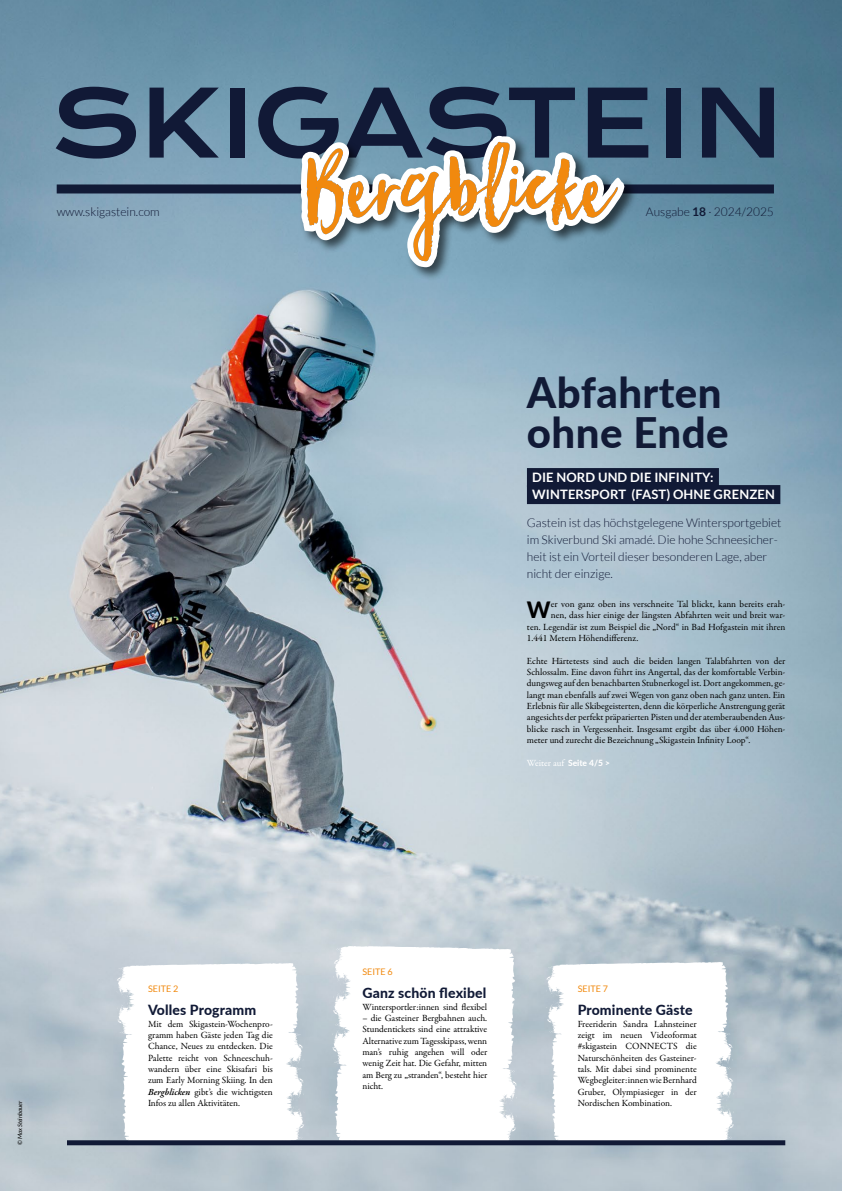
<style>
.page{position:relative;width:842px;height:1191px;background:#fff}
.page>*{position:absolute;margin:0;border:0;box-sizing:border-box;transform-origin:0 0}
._01_Headline_BIG{font:800 42px/39.7px "Lato";letter-spacing:.01em;color:#111a36}
._04_Copy{font:800 22.5px "Lato";color:#000}
._03_Teaser{font:800 14px "Lato";letter-spacing:.01em;color:#111a36}
._02_Headline_SMALL{font:700 13px/17px "Lato";letter-spacing:.01em;color:#fff}
._03_Subline{font:300 12px/17px "Lato";color:#111a36}
._04_Copy-2{font:9.5px/11.3px "Garamond Premr Pro";color:#000;text-align:justify}
._04_Copy-3{font:9.5px "Garamond Premr Pro";letter-spacing:-.005em;color:#fff}
._04_Copy_Zwischentit{font:9px "Lato";color:#f1890e}
._05_Fotocredit{font:italic 6px "Lato";color:#000}
.s1{font-weight:700}
.s2{font-family:"Lato";font-weight:800;font-size:8.5px}
.s3{font-weight:600;font-style:italic}
</style>
<div class="page">
<img style="left:0;top:0;width:842px;height:1191px">
<svg style="left:331px;top:946px;width:187px;height:194px"></svg>
<svg style="left:115px;top:963px;width:191px;height:177px"></svg>
<svg style="left:545px;top:962px;width:190px;height:178px"></svg>
<div style="left:527px;top:468px;width:192px;height:19px;background:#111a36"></div>
<div style="left:527px;top:485px;width:253px;height:19px;background:#111a36"></div>
<div style="left:67px;top:1140px;width:718px;height:5px;background:#111a36"></div>
<div style="left:57px;top:184px;width:717px;height:9px;background:#111a36"></div>
<svg style="left:702px;top:88px;width:72px;height:70px;background:#2e4660"></svg>
<div style="left:666px;top:88px;width:14px;height:70px;background:#111936"></div>
<div style="left:230px;top:88px;width:14px;height:70px;background:#111936"></div>
<svg style="left:150px;top:88px;width:69px;height:70px;background:#455d76"></svg>
<svg style="left:56px;top:87px;width:80px;height:72px;background:#405770"></svg>
<div style="left:299px;top:134px;width:339px;height:147px;background:#000;opacity:.6"></div>
<svg style="left:258px;top:87px;width:390px;height:174px;background:#4d6a83"></svg>
<svg style="left:301px;top:136px;width:323px;height:131px"></svg>
<p class="_03_Subline" style="left:57px;top:203px;width:105px">www.skigastein.com</p>
<p class="_03_Subline" style="left:646px;top:203px;width:129px">Ausgabe <span class="s1">18</span> · 2024/2025</p>
<p class="_01_Headline_BIG" style="left:527px;top:371px;width:203px">Abfahrten ohne Ende</p>
<p class="_02_Headline_SMALL" style="left:532px;top:468px;width:244px">DIE NORD UND DIE INFINITY:<br>WINTERSPORT (FAST) OHNE GRENZEN</p>
<p class="_03_Subline" style="left:527px;top:514px;width:256px">Gastein ist das höchstgelegene Wintersportgebiet im Skiverbund Ski amadé. Die hohe Schneesicher&shy;heit ist ein Vorteil dieser besonderen Lage, aber nicht der einzige.</p>
<p class="_04_Copy" style="left:527px;top:593px;width:25px">W</p>
<p class="_04_Copy-2" style="left:551px;top:598px;width:236px">er von ganz oben ins verschneite Tal blickt, kann bereits erah-</p>
<p class="_04_Copy-2" style="left:551px;top:610px;width:236px">nen, dass hier einige der längsten Abfahrten weit und breit war-</p>
<p class="_04_Copy-2" style="left:527px;top:621px;width:260px">ten. Legendär ist zum Beispiel die „Nord“ in Bad Hofgastein mit ihren</p>
<p class="_04_Copy-2" style="left:527px;top:632px;width:113px">1.441 Metern Höhendifferenz.</p>
<p class="_04_Copy-2" style="left:527px;top:655px;width:260px">Echte Härtetests sind auch die beiden langen Talabfahrten von der Schlossalm. Eine davon führt ins Angertal, das der komfortable Verbin&shy;dungsweg auf den benachbarten Stubnerkogel ist. Dort angekommen, ge&shy;langt man ebenfalls auf zwei Wegen von ganz oben nach ganz unten. Ein Erlebnis für alle Skibegeisterten, denn die körperliche Anstrengung gerät angesichts der perfekt präparierten Pisten und der atemberaubenden Aus&shy;blicke rasch in Vergessenheit. Insgesamt ergibt das über 4.000 Höhen&shy;meter und zurecht die Bezeichnung „Skigastein Infinity Loop“.</p>
<p class="_04_Copy-3" style="left:527px;top:757px;width:85px">Weiter auf <span class="s2">Seite 4/5 &gt;</span></p>
<p class="_05_Fotocredit" style="left:17px;top:1145px;width:46px;rotate:-90deg">© Max Steinbauer</p>
<p class="_04_Copy_Zwischentit" style="left:148px;top:984px;width:32px">SEITE 2</p>
<p class="_03_Teaser" style="left:148px;top:999px;width:110px">Volles Programm</p>
<p class="_04_Copy-2" style="left:148px;top:1018px;width:126px">Mit dem Skigastein-Wochenpro&shy;gramm haben Gäste jeden Tag die Chance, Neues zu entdecken. Die Palette reicht von Schneeschuh&shy;wandern über eine Skisafari bis zum Early Morning Skiing. In den <span class="s3">Bergblicken</span> gibt’s die wichtigsten Infos zu allen Aktivitäten.</p>
<p class="_04_Copy_Zwischentit" style="left:362px;top:967px;width:32px">SEITE 6</p>
<p class="_03_Teaser" style="left:362px;top:982px;width:125px">Ganz schön flexibel</p>
<p class="_04_Copy-2" style="left:362px;top:1001px;width:126px">Wintersportler:innen sind flexibel</p>
<p class="_04_Copy-2" style="left:362px;top:1012px;width:126px">– die Gasteiner Bergbahnen auch.<br>Stundentickets sind eine attraktive Alternative zum Tagesskipass, wenn man’s ruhig angehen will oder wenig Zeit hat. Die Gefahr, mitten am Berg zu „stranden“, besteht hier nicht.</p>
<p class="_04_Copy_Zwischentit" style="left:578px;top:984px;width:32px">SEITE 7</p>
<p class="_03_Teaser" style="left:578px;top:999px;width:116px">Prominente Gäste</p>
<p class="_04_Copy-2" style="left:578px;top:1018px;width:121px">Freeriderin Sandra Lahnsteiner zeigt im neuen Videoformat #skigastein CONNECTS die Naturschönheiten des Gasteiner&shy;tals. Mit dabei sind prominente Wegbegleiter:innen wie Bernhard Gruber, Olympiasieger in der Nordischen Kombination.</p>
</div>
